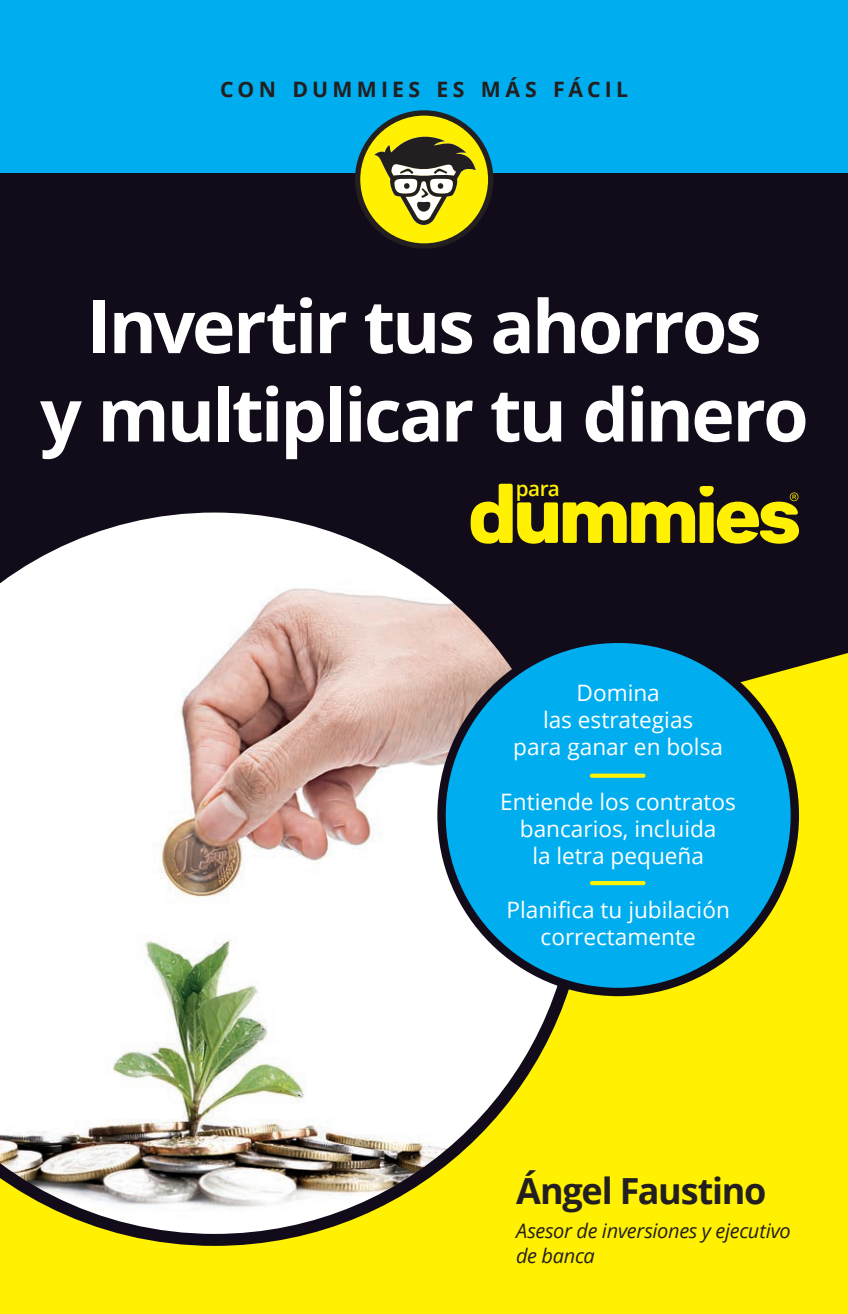
<style>
.page{position:relative;width:848px;height:1314px;background:#fff}
.page>*{position:absolute;margin:0;border:0;box-sizing:border-box;transform-origin:0 0}
.t1{font:700 73.6px/88.4px "Open Sans";letter-spacing:-.04em;color:#fff;text-align:center}
.t2{font:700 36px "Open Sans";letter-spacing:-.035em;color:#231f20}
.t3{font:22.6px/27.2px "Open Sans";color:#fff;text-align:center}
.t4{font:700 21.2px "Open Sans";letter-spacing:.2em;color:#231f20}
.t5{font:600 20.8px "Open Sans";color:#fff101}
.t6{font:italic 20px/25px "Open Sans";letter-spacing:-.015em;color:#231f20}
</style>
<div class="page">
<div style="left:0;top:14px;width:847px;height:1299px;background:#fff101"></div>
<div style="left:0;top:173px;width:847px;height:729px;background:#120b19"></div>
<svg style="left:0;top:494px;width:593px;height:752px;background:#d4ccb4"></svg>
<div style="left:0;top:0;width:847px;height:173px;background:#00aeef"></div>
<svg style="left:357px;top:113px;width:133px;height:133px"></svg>
<div style="left:355px;top:110px;width:138px;height:139px;border:5px solid #231f20;border-radius:50%"></div>
<svg style="left:374px;top:137px;width:101px;height:88px"></svg>
<div style="left:441px;top:639px;width:353px;height:353px;background:#00aeef;border-radius:50%"></div>
<div style="left:437px;top:634px;width:361px;height:362px;border:8px solid #120b19;border-radius:50%"></div>
<hr style="left:591px;top:881px;width:52px;height:4px;background:#fff101">
<svg style="left:591px;top:773px;width:52px;height:4px"></svg>
<svg style="left:470px;top:484px;width:328px;height:59px"></svg>
<p class="t4" style="left:220px;top:74px;width:409px">CON DUMMIES ES MÁS FÁCIL</p>
<h1 class="t1" style="left:40px;top:280px;width:770px">Invertir tus ahorros<br>y multiplicar tu dinero</h1>
<p class="t5" style="left:515px;top:474px;width:46px">para</p>
<p class="t3" style="left:513px;top:678px;width:211px">Domina<br>las estrategias<br>para ganar en bolsa</p>
<p class="t3" style="left:500px;top:787px;width:237px">Entiende los contratos bancarios, incluida<br>la letra pequeña</p>
<p class="t3" style="left:506px;top:895px;width:225px">Planifica tu jubilación correctamente</p>
<h2 class="t2" style="left:516px;top:1165px;width:252px">Ángel Faustino</h2>
<p class="t6" style="left:516px;top:1217px;width:276px">Asesor de inversiones y ejecutivo de banca</p>
</div>
